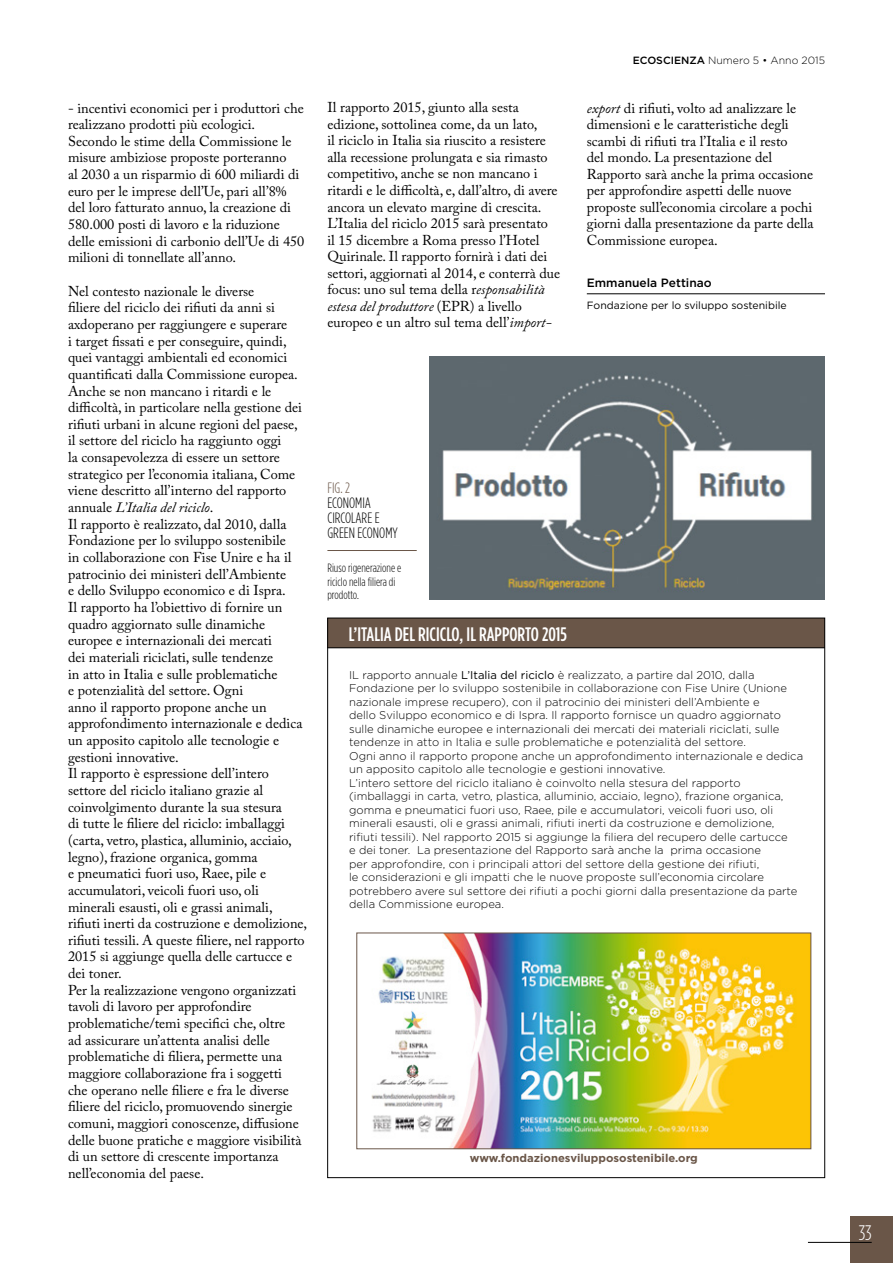
<style>
.page{position:relative;width:893px;height:1263px;background:#fff}
.page>*{position:absolute;margin:0;border:0;box-sizing:border-box;transform-origin:0 0}
.t1{font:300 condensed 21px "Gotham HTF";color:#fff}
.t2{font:500 condensed 19.5px "Gotham HTF";color:#fff}
.t3{font:300 condensed 15px/15px "Gotham HTF";color:#000}
.t4{font:300 condensed 15px "Gotham HTF";color:#6a5648}
.t5{font:14.25px/16.6px "Adobe Caslon Pro";color:#000}
.t6{font:300 condensed 12px/13.5px "Gotham HTF";color:#000}
.t7{font:500 12px "Gotham";color:#000}
.t8{font:300 11.25px/13.5px "Gotham HTF";color:#000}
.t9{font:700 11.25px "Gotham";color:#6a5648}
.t10{font:10.5px "Gotham HTF";color:#000}
.t11{font:300 10.5px "Gotham HTF";color:#000}
.s1{font-style:italic}
.s2{font-weight:500}
.s3{font-weight:400}
</style>
<div class="page">
<div style="left:850px;top:1216px;width:43px;height:47px;background:#6a5648"></div>
<hr style="left:808px;top:1242px;width:64px;height:1px;background:#000">
<div style="left:327px;top:618px;width:498px;height:30px;background:#6a5648"></div>
<hr style="left:327px;top:647px;width:498px;height:1px;background:#000">
<img style="left:430px;top:356px;width:394px;height:243px">
<img style="left:371px;top:935px;width:438px;height:212px">
<div style="left:357px;top:933px;width:454px;height:216px;border:1px solid #6a5648"></div>
<hr style="left:327px;top:550px;width:90px;height:1px;background:#6a5648">
<hr style="left:587px;top:294px;width:238px;height:1px;background:#000">
<p class="t5" style="left:68px;top:99px;width:238px">- incentivi economici per i produttori che realizzano prodotti più ecologici.<br>Secondo le stime della Commissione le misure ambiziose proposte porteranno<br>al 2030 a un risparmio di 600 miliardi di euro per le imprese dell’Ue, pari all’8% del loro fatturato annuo, la creazione di 580.000 posti di lavoro e la riduzione delle emissioni di carbonio dell’Ue di 450 milioni di tonnellate all’anno.</p>
<p class="t5" style="left:68px;top:282px;width:241px">Nel contesto nazionale le diverse<br>filiere del riciclo dei rifiuti da anni si axdoperano per raggiungere e superare<br>i target fissati e per conseguire, quindi, quei vantaggi ambientali ed economici quantificati dalla Commissione europea.<br>Anche se non mancano i ritardi e le difficoltà, in particolare nella gestione dei rifiuti urbani in alcune regioni del paese, il settore del riciclo ha raggiunto oggi<br>la consapevolezza di essere un settore strategico per l’economia italiana, Come viene descritto all’interno del rapporto annuale <span class="s1">L’Italia del riciclo</span>.<br>Il rapporto è realizzato, dal 2010, dalla Fondazione per lo sviluppo sostenibile<br>in collaborazione con Fise Unire e ha il patrocinio dei ministeri dell’Ambiente<br>e dello Sviluppo economico e di Ispra.<br>Il rapporto ha l’obiettivo di fornire un quadro aggiornato sulle dinamiche europee e internazionali dei mercati<br>dei materiali riciclati, sulle tendenze<br>in atto in Italia e sulle problematiche<br>e potenzialità del settore. Ogni<br>anno il rapporto propone anche un approfondimento internazionale e dedica un apposito capitolo alle tecnologie e gestioni innovative.<br>Il rapporto è espressione dell’intero settore del riciclo italiano grazie al coinvolgimento durante la sua stesura<br>di tutte le filiere del riciclo: imballaggi (carta, vetro, plastica, alluminio, acciaio, legno), frazione organica, gomma<br>e pneumatici fuori uso, Raee, pile e accumulatori, veicoli fuori uso, oli minerali esausti, oli e grassi animali, rifiuti inerti da costruzione e demolizione, rifiuti tessili. A queste filiere, nel rapporto 2015 si aggiunge quella delle cartucce e dei toner.<br>Per la realizzazione vengono organizzati tavoli di lavoro per approfondire problematiche/temi specifici che, oltre<br>ad assicurare un’attenta analisi delle problematiche di filiera, permette una maggiore collaborazione fra i soggetti<br>che operano nelle filiere e fra le diverse filiere del riciclo, promuovendo sinergie comuni, maggiori conoscenze, diffusione delle buone pratiche e maggiore visibilità di un settore di crescente importanza nell’economia del paese.</p>
<p class="t5" style="left:327px;top:99px;width:234px">Il rapporto 2015, giunto alla sesta edizione, sottolinea come, da un lato,<br>il riciclo in Italia sia riuscito a resistere alla recessione prolungata e sia rimasto competitivo, anche se non mancano i ritardi e le difficoltà, e, dall’altro, di avere ancora un elevato margine di crescita.<br>L’Italia del riciclo 2015 sarà presentato<br>il 15 dicembre a Roma presso l’Hotel Quirinale. Il rapporto fornirà i dati dei settori, aggiornati al 2014, e conterrà due focus: uno sul tema della r<span class="s1">esponsabilità estesa del produttore</span> (EPR) a livello europeo e un altro sul tema dell’<span class="s1">import-</span></p>
<p class="t11" style="left:633px;top:55px;width:194px"><span class="s2">ECOSCIENZA</span> Numero 5 • Anno 2015</p>
<p class="t5" style="left:587px;top:99px;width:228px"><span class="s1">export</span> di rifiuti, volto ad analizzare le dimensioni e le caratteristiche degli scambi di rifiuti tra l’Italia e il resto<br>del mondo. La presentazione del Rapporto sarà anche la prima occasione per approfondire aspetti delle nuove proposte sull’economia circolare a pochi giorni dalla presentazione da parte della Commissione europea.</p>
<p class="t7" style="left:587px;top:276px;width:126px">Emmanuela Pettinao</p>
<p class="t10" style="left:587px;top:299px;width:201px">Fondazione per lo sviluppo sostenibile</p>
<p class="t4" style="left:327px;top:479px;width:24px">FIG. 2</p>
<p class="t3" style="left:327px;top:495px;width:72px">ECONOMIA<br>CIRCOLARE E<br>GREEN ECONOMY</p>
<p class="t6" style="left:327px;top:561px;width:75px">Riuso rigenerazione e riciclo nella filiera di prodotto.</p>
<h2 class="t2" style="left:349px;top:623px;width:220px">L’ITALIA DEL RICICLO, IL RAPPORTO 2015</h2>
<p class="t8" style="left:349px;top:668px;width:456px">IL rapporto annuale <span class="s3">L’Italia del riciclo</span> è realizzato, a partire dal 2010, dalla Fondazione per lo sviluppo sostenibile in collaborazione con Fise Unire (Unione nazionale imprese recupero), con il patrocinio dei ministeri dell’Ambiente e<br>dello Sviluppo economico e di Ispra. Il rapporto fornisce un quadro aggiornato sulle dinamiche europee e internazionali dei mercati dei materiali riciclati, sulle tendenze in atto in Italia e sulle problematiche e potenzialità del settore.<br>Ogni anno il rapporto propone anche un approfondimento internazionale e dedica un apposito capitolo alle tecnologie e gestioni innovative.<br>L’intero settore del riciclo italiano è coinvolto nella stesura del rapporto (imballaggi in carta, vetro, plastica, alluminio, acciaio, legno), frazione organica, gomma e pneumatici fuori uso, Raee, pile e accumulatori, veicoli fuori uso, oli minerali esausti, oli e grassi animali, rifiuti inerti da costruzione e demolizione, rifiuti tessili). Nel rapporto 2015 si aggiunge la filiera del recupero delle cartucce<br>e dei toner. La presentazione del Rapporto sarà anche la prima occasione<br>per approfondire, con i principali attori del settore della gestione dei rifiuti,<br>le considerazioni e gli impatti che le nuove proposte sull’economia circolare potrebbero avere sul settore dei rifiuti a pochi giorni dalla presentazione da parte della Commissione europea.</p>
<p class="t9" style="left:470px;top:1151px;width:230px">www.fondazionesvilupposostenibile.org</p>
<h1 class="t1" style="left:859px;top:1221px;width:15px">33</h1>
</div>
